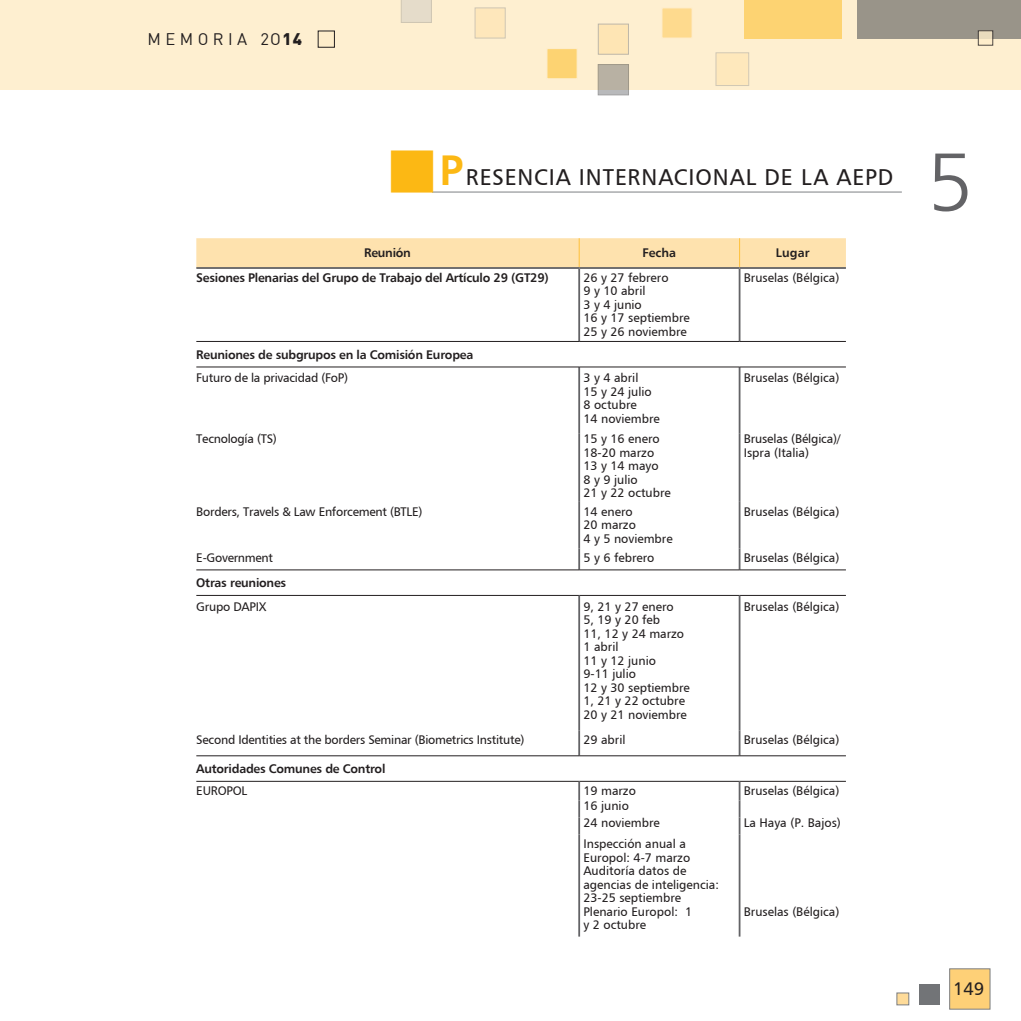
<style>
.page{position:relative;width:1021px;height:1021px;background:#fff}
.page>*{position:absolute;margin:0;border:0;box-sizing:border-box;transform-origin:0 0}
.t1{font:82.5px "Humanist 777 BT Light B";color:#636366}
.GENERAL-PARTE_2-NIVE{font:22.5px "Humanist 777 BT Roman B";letter-spacing:.04em;color:#231f20}
.t2{font:18px "Humanist 777 BT Roman B";color:#231f20}
.t3{font:16.5px "DIN";letter-spacing:.27em;color:#231f20}
.TABLA-CUERPO-PARRAFO{font:12.3px/13.5px "Humanist 777 BT Roman B";color:#231f20}
.TABLA-CUERPO-PARRAFO-2{font:12.3px "Humanist 777 BT Roman B";letter-spacing:-.02em;color:#231f20}
.TABLA-CUERPO-PARRAFO-3{font:12.3px "Humanist 777 BT Bold B";letter-spacing:-.02em;color:#231f20}
.TABLA-2-CABECERA-PAR{font:12.3px "Humanist 777 BT Bold B";letter-spacing:-.02em;color:#231f20}
.s1{font-weight:900}
.s2{font-family:"Humanist 777 BT Bold B";font-size:42px;color:#fcb814}
</style>
<div class="page">
<div style="left:0;top:0;width:1020px;height:89px;background:#feefd0"></div>
<div style="left:318px;top:31px;width:16px;height:16px;background:#feedca"></div>
<div style="left:318px;top:31px;width:17px;height:17px;border:1px solid #231f20"></div>
<div style="left:857px;top:0;width:163px;height:39px;background:#999489"></div>
<div style="left:744px;top:0;width:98px;height:39px;background:#fdd372"></div>
<div style="left:715px;top:52px;width:34px;height:34px;background:linear-gradient(to right,#fee8bc,#fee8bc)"></div>
<div style="left:598px;top:24px;width:31px;height:31px;background:#fee5b4"></div>
<div style="left:474px;top:8px;width:31px;height:30px;background:#fee7bb"></div>
<div style="left:546px;top:48px;width:31px;height:31px;background:#fdd372;border:1px solid #feedca"></div>
<div style="left:661px;top:8px;width:31px;height:30px;background:#feda8e;border:1px solid #feedca"></div>
<svg style="left:401px;top:0;width:31px;height:23px"></svg>
<svg style="left:979px;top:32px;width:12px;height:7px"></svg>
<div style="left:919px;top:984px;width:20px;height:20px;background:#727477"></div>
<div style="left:949px;top:968px;width:41px;height:41px;background:#fed077;border:1px solid #7c7e81"></div>
<svg style="left:598px;top:64px;width:30px;height:31px"></svg>
<div style="left:896px;top:992px;width:13px;height:13px;background:#fedb99;border:1px solid #7c7e81"></div>
<hr style="left:432px;top:191px;width:469px;height:2px;background:#939598">
<div style="left:196px;top:238px;width:650px;height:29px;background:#fee2ae"></div>
<hr style="left:196px;top:267px;width:383px;height:2px;background:#636366">
<hr style="left:579px;top:267px;width:160px;height:2px;background:#636366">
<hr style="left:739px;top:267px;width:107px;height:2px;background:#636366">
<hr style="left:196px;top:595px;width:383px;height:1px;background:#231f20">
<hr style="left:579px;top:595px;width:160px;height:1px;background:#231f20">
<hr style="left:739px;top:595px;width:107px;height:1px;background:#231f20">
<hr style="left:196px;top:781px;width:383px;height:1px;background:#231f20">
<hr style="left:579px;top:781px;width:160px;height:1px;background:#231f20">
<hr style="left:739px;top:781px;width:107px;height:1px;background:#231f20">
<hr style="left:578px;top:269px;width:2px;height:72px;background:#636366">
<hr style="left:738px;top:269px;width:2px;height:72px;background:#636366">
<hr style="left:578px;top:367px;width:2px;height:67px;background:#636366">
<hr style="left:738px;top:367px;width:2px;height:67px;background:#636366">
<hr style="left:578px;top:434px;width:2px;height:68px;background:#636366">
<hr style="left:738px;top:434px;width:2px;height:68px;background:#636366">
<hr style="left:578px;top:502px;width:2px;height:46px;background:#636366">
<hr style="left:738px;top:502px;width:2px;height:46px;background:#636366">
<hr style="left:578px;top:548px;width:2px;height:21px;background:#636366">
<hr style="left:738px;top:548px;width:2px;height:21px;background:#636366">
<hr style="left:578px;top:595px;width:2px;height:135px;background:#636366">
<hr style="left:738px;top:595px;width:2px;height:135px;background:#636366">
<hr style="left:578px;top:730px;width:2px;height:25px;background:#636366">
<hr style="left:738px;top:730px;width:2px;height:25px;background:#636366">
<svg style="left:578px;top:781px;width:2px;height:53px"></svg>
<svg style="left:738px;top:781px;width:2px;height:53px"></svg>
<hr style="left:578px;top:834px;width:2px;height:102px;background:#636366">
<hr style="left:738px;top:834px;width:2px;height:102px;background:#636366">
<hr style="left:196px;top:341px;width:383px;height:1px;background:#231f20">
<hr style="left:579px;top:341px;width:160px;height:1px;background:#231f20">
<hr style="left:739px;top:341px;width:107px;height:1px;background:#231f20">
<hr style="left:196px;top:367px;width:383px;height:1px;background:#231f20">
<hr style="left:579px;top:367px;width:160px;height:1px;background:#231f20">
<hr style="left:739px;top:367px;width:107px;height:1px;background:#231f20">
<hr style="left:196px;top:569px;width:383px;height:1px;background:#231f20">
<hr style="left:579px;top:569px;width:160px;height:1px;background:#231f20">
<hr style="left:739px;top:569px;width:107px;height:1px;background:#231f20">
<hr style="left:196px;top:755px;width:383px;height:1px;background:#231f20">
<hr style="left:579px;top:755px;width:160px;height:1px;background:#231f20">
<hr style="left:739px;top:755px;width:107px;height:1px;background:#231f20">
<h3 class="t3" style="left:147px;top:29px;width:156px">MEMORIA 2O<span class="s1">14</span></h3>
<p class="GENERAL-PARTE_2-NIVE" style="left:439px;top:163px;width:455px"><span class="s2">P</span>RESENCIA INTERNACIONAL DE LA AEPD</p>
<p class="TABLA-2-CABECERA-PAR" style="left:364px;top:245px;width:48px">Reunión</p>
<p class="TABLA-CUERPO-PARRAFO-3" style="left:642px;top:245px;width:35px">Fecha</p>
<p class="TABLA-2-CABECERA-PAR" style="left:775px;top:245px;width:36px">Lugar</p>
<p class="TABLA-CUERPO-PARRAFO-3" style="left:196px;top:269px;width:354px">Sesiones Plenarias del Grupo de Trabajo del Artículo 29 (GT29)</p>
<p class="TABLA-CUERPO-PARRAFO" style="left:583px;top:270px;width:87px">26 y 27 febrero</p>
<p class="TABLA-CUERPO-PARRAFO" style="left:583px;top:284px;width:64px">9 y 10 abril</p>
<p class="TABLA-CUERPO-PARRAFO" style="left:583px;top:297px;width:60px">3 y 4 junio</p>
<p class="TABLA-CUERPO-PARRAFO" style="left:583px;top:311px;width:108px">16 y 17 septiembre</p>
<p class="TABLA-CUERPO-PARRAFO" style="left:583px;top:324px;width:105px">25 y 26 noviembre</p>
<p class="TABLA-CUERPO-PARRAFO" style="left:743px;top:270px;width:97px">Bruselas (Bélgica)</p>
<p class="TABLA-CUERPO-PARRAFO-3" style="left:196px;top:347px;width:278px">Reuniones de subgrupos en la Comisión Europea</p>
<p class="TABLA-CUERPO-PARRAFO-2" style="left:196px;top:370px;width:153px">Futuro de la privacidad (FoP)</p>
<p class="TABLA-CUERPO-PARRAFO" style="left:583px;top:371px;width:56px">3 y 4 abril</p>
<p class="TABLA-CUERPO-PARRAFO" style="left:583px;top:384px;width:70px">15 y 24 julio</p>
<p class="TABLA-CUERPO-PARRAFO" style="left:583px;top:398px;width:55px">8 octubre</p>
<p class="TABLA-CUERPO-PARRAFO" style="left:583px;top:411px;width:78px">14 noviembre</p>
<p class="TABLA-CUERPO-PARRAFO-2" style="left:196px;top:431px;width:82px">Tecnología (TS)</p>
<p class="TABLA-CUERPO-PARRAFO" style="left:583px;top:432px;width:78px">15 y 16 enero</p>
<p class="TABLA-CUERPO-PARRAFO" style="left:583px;top:445px;width:72px">18-20 marzo</p>
<p class="TABLA-CUERPO-PARRAFO" style="left:583px;top:459px;width:77px">13 y 14 mayo</p>
<p class="TABLA-CUERPO-PARRAFO" style="left:583px;top:472px;width:56px">8 y 9 julio</p>
<p class="TABLA-CUERPO-PARRAFO" style="left:583px;top:486px;width:89px">21 y 22 octubre</p>
<p class="TABLA-CUERPO-PARRAFO-2" style="left:196px;top:503px;width:227px">Borders, Travels &amp; Law Enforcement (BTLE)</p>
<p class="TABLA-CUERPO-PARRAFO" style="left:583px;top:504px;width:51px">14 enero</p>
<p class="TABLA-CUERPO-PARRAFO" style="left:583px;top:518px;width:54px">20 marzo</p>
<p class="TABLA-CUERPO-PARRAFO" style="left:583px;top:531px;width:91px">4 y 5 noviembre</p>
<p class="TABLA-CUERPO-PARRAFO" style="left:743px;top:371px;width:97px">Bruselas (Bélgica)</p>
<p class="TABLA-CUERPO-PARRAFO" style="left:743px;top:432px;width:98px">Bruselas (Bélgica)/<br>Ispra (Italia)</p>
<p class="TABLA-CUERPO-PARRAFO" style="left:743px;top:504px;width:97px">Bruselas (Bélgica)</p>
<p class="TABLA-CUERPO-PARRAFO-2" style="left:196px;top:550px;width:78px">E-Government</p>
<p class="TABLA-CUERPO-PARRAFO" style="left:583px;top:551px;width:72px">5 y 6 febrero</p>
<p class="TABLA-CUERPO-PARRAFO" style="left:743px;top:551px;width:97px">Bruselas (Bélgica)</p>
<p class="TABLA-CUERPO-PARRAFO-3" style="left:196px;top:575px;width:91px">Otras reuniones</p>
<p class="TABLA-CUERPO-PARRAFO-2" style="left:196px;top:599px;width:72px">Grupo DAPIX</p>
<p class="TABLA-CUERPO-PARRAFO" style="left:583px;top:599px;width:92px">9, 21 y 27 enero</p>
<p class="TABLA-CUERPO-PARRAFO" style="left:583px;top:613px;width:78px">5, 19 y 20 feb</p>
<p class="TABLA-CUERPO-PARRAFO" style="left:583px;top:626px;width:102px">11, 12 y 24 marzo</p>
<p class="TABLA-CUERPO-PARRAFO" style="left:583px;top:640px;width:37px">1 abril</p>
<p class="TABLA-CUERPO-PARRAFO" style="left:583px;top:653px;width:74px">11 y 12 junio</p>
<p class="TABLA-CUERPO-PARRAFO" style="left:583px;top:667px;width:54px">9-11 julio</p>
<p class="TABLA-CUERPO-PARRAFO" style="left:583px;top:680px;width:108px">12 y 30 septiembre</p>
<p class="TABLA-CUERPO-PARRAFO" style="left:583px;top:694px;width:103px">1, 21 y 22 octubre</p>
<p class="TABLA-CUERPO-PARRAFO" style="left:583px;top:707px;width:105px">20 y 21 noviembre</p>
<p class="TABLA-CUERPO-PARRAFO" style="left:743px;top:599px;width:97px">Bruselas (Bélgica)</p>
<p class="TABLA-CUERPO-PARRAFO-2" style="left:196px;top:732px;width:329px">Second Identities at the borders Seminar (Biometrics Institute)</p>
<p class="TABLA-CUERPO-PARRAFO" style="left:583px;top:732px;width:44px">29 abril</p>
<p class="TABLA-CUERPO-PARRAFO" style="left:743px;top:732px;width:97px">Bruselas (Bélgica)</p>
<p class="TABLA-CUERPO-PARRAFO-3" style="left:196px;top:761px;width:191px">Autoridades Comunes de Control</p>
<p class="TABLA-CUERPO-PARRAFO-2" style="left:196px;top:783px;width:52px">EUROPOL</p>
<p class="TABLA-CUERPO-PARRAFO" style="left:583px;top:783px;width:54px">19 marzo</p>
<p class="TABLA-CUERPO-PARRAFO" style="left:743px;top:783px;width:97px">Bruselas (Bélgica)</p>
<p class="TABLA-CUERPO-PARRAFO" style="left:583px;top:798px;width:47px">16 junio</p>
<p class="TABLA-CUERPO-PARRAFO" style="left:583px;top:815px;width:78px">24 noviembre</p>
<p class="TABLA-CUERPO-PARRAFO" style="left:743px;top:815px;width:99px">La Haya (P. Bajos)</p>
<p class="TABLA-CUERPO-PARRAFO" style="left:583px;top:837px;width:108px">Inspección anual a<br>Europol: 4-7 marzo</p>
<p class="TABLA-CUERPO-PARRAFO" style="left:583px;top:864px;width:137px">Auditoría datos de agencias de inteligencia:<br>23-25 septiembre</p>
<p class="TABLA-CUERPO-PARRAFO" style="left:583px;top:904px;width:110px">Plenario Europol: 1 y 2 octubre</p>
<p class="TABLA-CUERPO-PARRAFO" style="left:743px;top:904px;width:97px">Bruselas (Bélgica)</p>
<p class="t1" style="left:926px;top:131px;width:48px">5</p>
<h3 class="t2" style="left:953px;top:978px;width:32px">149</h3>
</div>
